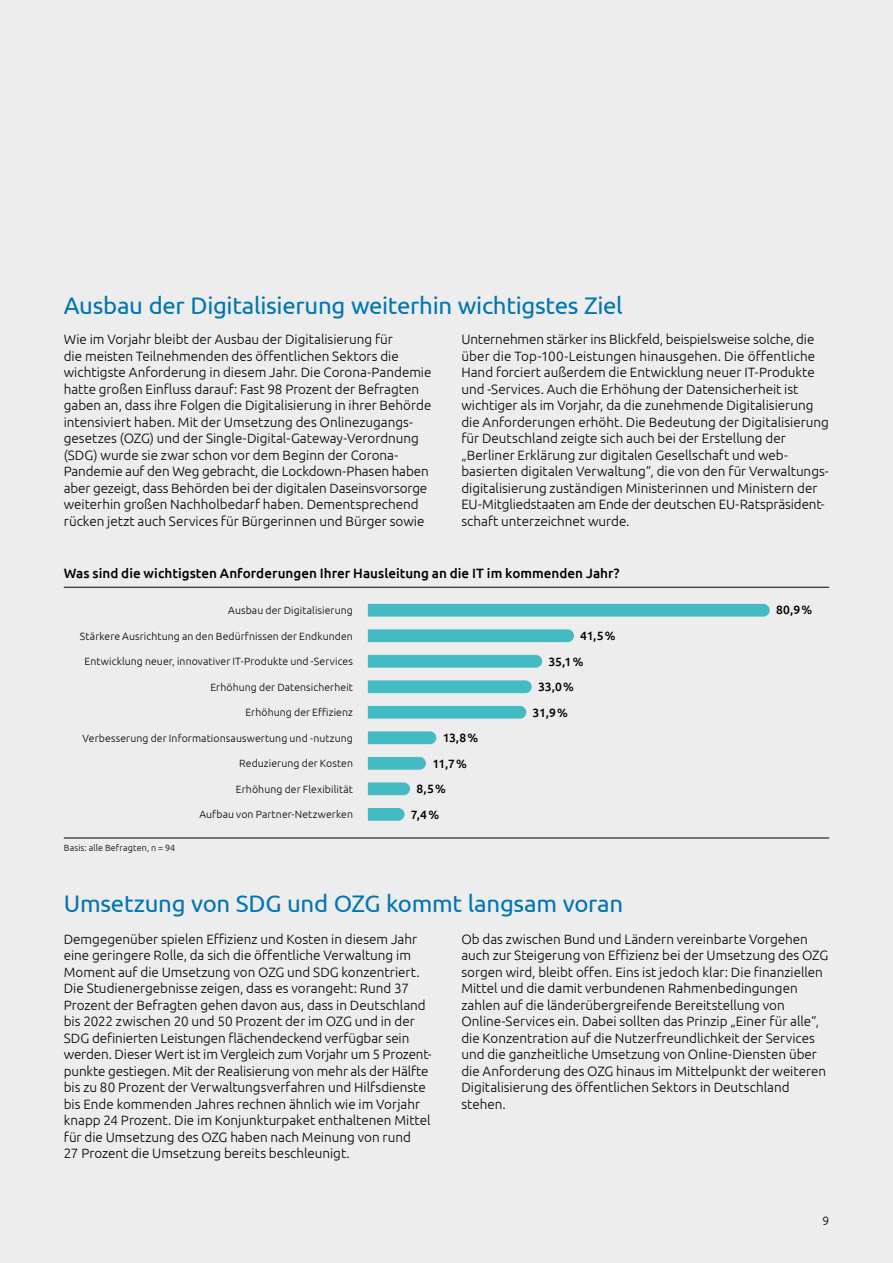
<style>
.page{position:relative;width:893px;height:1263px;background:#ededed}
.page>*{position:absolute;margin:0;border:0;box-sizing:border-box;transform-origin:0 0}
.t1{font:24px "Ubuntu";letter-spacing:-.015em;color:#0075b3}
.t2{font:300 13.5px/16.5px "Ubuntu";color:#000}
.t3{font:500 13.5px "Ubuntu";color:#000}
.t4{font:500 12px/25.5px "Ubuntu";letter-spacing:-.025em;color:#000;text-align:center}
.t5{font:300 12px "Ubuntu";color:#000}
.t6{font:300 10.5px "Ubuntu";letter-spacing:.01em;color:#000}
.t7{font:300 9px "Ubuntu";letter-spacing:.015em;color:#000}
</style>
<div class="page">
<hr style="left:64px;top:587px;width:765px;height:1px;background:#000">
<hr style="left:64px;top:837px;width:765px;height:1px;background:#000">
<svg style="left:368px;top:629px;width:206px;height:13px;background:#49bbc3"></svg>
<svg style="left:368px;top:706px;width:158px;height:13px;background:#49bbc3"></svg>
<svg style="left:368px;top:604px;width:402px;height:13px;background:#49bbc3"></svg>
<svg style="left:368px;top:757px;width:58px;height:13px"></svg>
<svg style="left:368px;top:655px;width:174px;height:13px;background:#49bbc3"></svg>
<svg style="left:368px;top:731px;width:68px;height:13px"></svg>
<svg style="left:368px;top:782px;width:42px;height:13px"></svg>
<svg style="left:368px;top:808px;width:37px;height:13px"></svg>
<svg style="left:368px;top:680px;width:164px;height:13px;background:#4abcc3"></svg>
<h1 class="t1" style="left:64px;top:291px;width:561px">Ausbau der Digitalisierung weiterhin wichtigstes Ziel</h1>
<p class="t2" style="left:64px;top:331px;width:369px">Wie im Vorjahr bleibt der Ausbau der Digitalisierung für<br>die meisten Teilnehmenden des öffentlichen Sektors die wichtigste Anforderung in diesem Jahr. Die Corona-Pandemie hatte großen Einfluss darauf: Fast 98 Prozent der Befragten gaben an, dass ihre Folgen die Digitalisierung in ihrer Behörde intensiviert haben. Mit der Umsetzung des Onlinezugangs&shy;gesetzes (OZG) und der Single-Digital-Gateway-Verordnung (SDG) wurde sie zwar schon vor dem Beginn der Corona-Pandemie auf den Weg gebracht, die Lockdown-Phasen haben aber gezeigt, dass Behörden bei der digitalen Daseinsvorsorge weiterhin großen Nachholbedarf haben. Dementsprechend rücken jetzt auch Services für Bürgerinnen und Bürger sowie</p>
<p class="t2" style="left:461px;top:331px;width:369px">Unternehmen stärker ins Blickfeld, beispielsweise solche, die über die Top-100-Leistungen hinausgehen. Die öffentliche Hand forciert außerdem die Entwicklung neuer IT-Produkte und -Services. Auch die Erhöhung der Datensicherheit ist wichtiger als im Vorjahr, da die zunehmende Digitalisierung die Anforderungen erhöht. Die Bedeutung der Digitalisierung für Deutschland zeigte sich auch bei der Erstellung der „Berliner Erklärung zur digitalen Gesellschaft und web&shy;basierten digitalen Verwaltung“, die von den für Verwaltungs&shy;digitalisierung zuständigen Ministerinnen und Ministern der EU-Mitgliedstaaten am Ende der deutschen EU-Ratspräsident&shy;schaft unterzeichnet wurde.</p>
<p class="t3" style="left:64px;top:565px;width:557px">Was sind die wichtigsten Anforderungen Ihrer Hausleitung an die IT im kommenden Jahr?</p>
<p class="t6" style="left:228px;top:604px;width:126px">Ausbau der Digitalisierung</p>
<p class="t6" style="left:80px;top:630px;width:274px">Stärkere Ausrichtung an den Bedürfnissen der Endkunden</p>
<p class="t4" style="left:580px;top:622px;width:37px">41,5%</p>
<p class="t6" style="left:84px;top:655px;width:270px">Entwicklung neuer, innovativer IT-Produkte und -Services</p>
<p class="t6" style="left:210px;top:681px;width:144px">Erhöhung der Datensicherheit</p>
<p class="t4" style="left:549px;top:648px;width:36px">35,1%</p>
<p class="t4" style="left:538px;top:673px;width:37px">33,0%</p>
<p class="t6" style="left:245px;top:706px;width:109px">Erhöhung der Effizienz</p>
<p class="t4" style="left:533px;top:699px;width:37px">31,9%</p>
<p class="t6" style="left:83px;top:732px;width:272px">Verbesserung der Informationsauswertung und -nutzung</p>
<p class="t4" style="left:443px;top:725px;width:37px">13,8%</p>
<p class="t6" style="left:239px;top:757px;width:115px">Reduzierung der Kosten</p>
<p class="t4" style="left:432px;top:750px;width:36px">11,7%</p>
<p class="t6" style="left:236px;top:783px;width:119px">Erhöhung der Flexibilität</p>
<p class="t6" style="left:199px;top:808px;width:155px">Aufbau von Partner-Netzwerken</p>
<p class="t4" style="left:411px;top:776px;width:36px">8,5%<br>7,4%</p>
<p class="t7" style="left:64px;top:842px;width:113px">Basis: alle Befragten, n = 94</p>
<h1 class="t1" style="left:64px;top:888px;width:561px">Umsetzung von SDG und OZG kommt langsam voran</h1>
<p class="t4" style="left:776px;top:597px;width:38px">80,9%</p>
<p class="t2" style="left:64px;top:930px;width:369px">Demgegenüber spielen Effizienz und Kosten in diesem Jahr eine geringere Rolle, da sich die öffentliche Verwaltung im Moment auf die Umsetzung von OZG und SDG konzentriert.<br>Die Studienergebnisse zeigen, dass es vorangeht: Rund 37<br>Prozent der Befragten gehen davon aus, dass in Deutschland bis 2022 zwischen 20 und 50 Prozent der im OZG und in der SDG definierten Leistungen flächendeckend verfügbar sein werden. Dieser Wert ist im Vergleich zum Vorjahr um 5 Prozent&shy;punkte gestiegen. Mit der Realisierung von mehr als der Hälfte bis zu 80 Prozent der Verwaltungsverfahren und Hilfsdienste bis Ende kommenden Jahres rechnen ähnlich wie im Vorjahr knapp 24 Prozent. Die im Konjunkturpaket enthaltenen Mittel für die Umsetzung des OZG haben nach Meinung von rund<br>27 Prozent die Umsetzung bereits beschleunigt.</p>
<p class="t2" style="left:461px;top:930px;width:368px">Ob das zwischen Bund und Ländern vereinbarte Vorgehen auch zur Steigerung von Effizienz bei der Umsetzung des OZG sorgen wird, bleibt offen. Eins ist jedoch klar: Die finanziellen Mittel und die damit verbundenen Rahmenbedingungen zahlen auf die länderübergreifende Bereitstellung von Online-Services ein. Dabei sollten das Prinzip „Einer für alle“, die Konzentration auf die Nutzerfreundlichkeit der Services und die ganzheitliche Umsetzung von Online-Diensten über die Anforderung des OZG hinaus im Mittelpunkt der weiteren Digitalisierung des öffentlichen Sektors in Deutschland stehen.</p>
<p class="t5" style="left:822px;top:1213px;width:8px">9</p>
</div>
